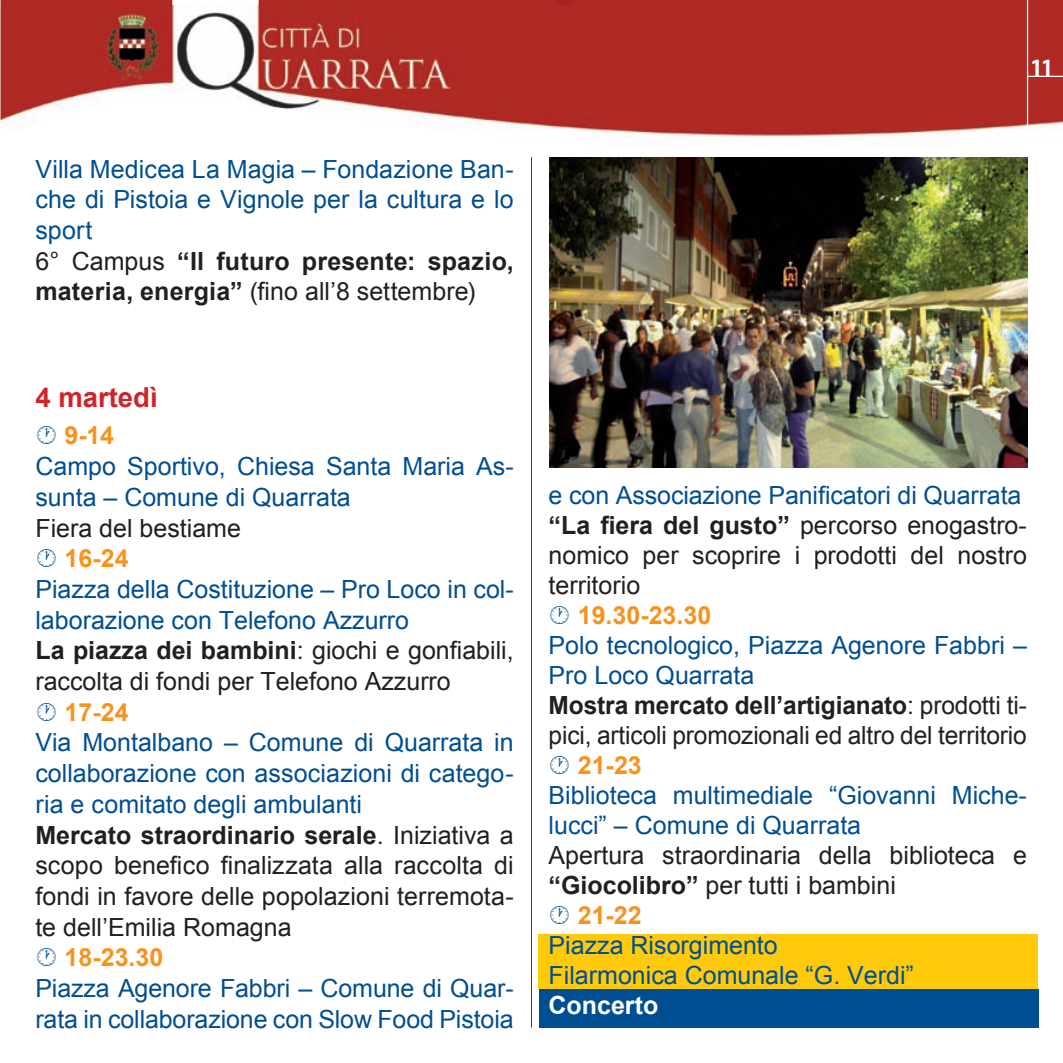
<style>
.page{position:relative;width:1063px;height:1063px;background:#fff}
.page>*{position:absolute;margin:0;border:0;box-sizing:border-box;transform-origin:0 0}
.t1{font:700 27.5px "Arial";color:#d1232a}
.t2{font:25px/30px "Arial";color:#231f20}
.t3{font:25px/30.8px "Arial";color:#004e92}
.t4{font:700 25px "Arial";color:#fff}
.t5{font:700 condensed 25px "Myriad Pro";color:#fff}
.s1{color:#231f20}
.s2{font-weight:700;color:#231f20}
.s3{font-weight:700;color:#f7931d}
.s4{color:#004e92}
.s5{font-weight:700}
</style>
<div class="page">
<img style="left:0;top:0;width:1063px;height:139px">
<hr style="left:1027px;top:0;width:1px;height:130px;background:#fff">
<hr style="left:1028px;top:76px;width:35px;height:1px;background:#fff">
<hr style="left:531px;top:157px;width:1px;height:871px;background:#004e92">
<div style="left:539px;top:934px;width:499px;height:55px;background:#feca0a"></div>
<div style="left:539px;top:989px;width:500px;height:39px;background:#004e92"></div>
<img style="left:549px;top:157px;width:479px;height:310px">
<p class="t3" style="left:35px;top:154px;width:480px">Villa Medicea La Magia – Fondazione Ban&shy;che di Pistoia e Vignole per la cultura e lo sport<br><span class="s1">6° Campus</span> <span class="s2">“Il futuro presente: spazio, materia, energia”</span> <span class="s1">(fino all’8 settembre)</span></p>
<p class="t1" style="left:35px;top:379px;width:124px">4 martedì</p>
<p class="t3" style="left:35px;top:421px;width:480px">• <span class="s3">9-14<br></span>Campo Sportivo, Chiesa Santa Maria As&shy;sunta – Comune di Quarrata</p>
<p class="t2" style="left:35px;top:513px;width:207px">Fiera del bestiame</p>
<p class="t3" style="left:35px;top:543px;width:480px">• <span class="s3">16-24<br></span>Piazza della Costituzione – Pro Loco in col&shy;laborazione con Telefono Azzurro<br><span class="s2">La piazza dei bambini</span><span class="s1">: giochi e gonfiabili, raccolta di fondi per Telefono Azzurro</span></p>
<p class="t2" style="left:35px;top:697px;width:480px;line-height:30.8px"><span class="s4">•</span> <span class="s3">17-24<br></span><span class="s4">Via Montalbano – Comune di Quarrata in collaborazione con associazioni di catego&shy;ria e comitato degli ambulanti<br></span><span class="s5">Mercato straordinario serale</span>. Iniziativa a scopo benefico finalizzata alla raccolta di fondi in favore delle popolazioni terremota&shy;te dell’Emilia Romagna</p>
<p class="t3" style="left:35px;top:942px;width:480px">• <span class="s3">18-23.30<br></span>Piazza Agenore Fabbri – Comune di Quar&shy;rata in collaborazione con Slow Food Pistoia</p>
<p class="t5" style="left:1031px;top:52px;width:23px">11</p>
<p class="t2" style="left:549px;top:481px;width:480px"><span class="s4">e con Associazione Panificatori di Quarrata </span><span class="s5">“La fiera del gusto”</span> percorso enogastro&shy;nomico per scoprire i prodotti del nostro territorio</p>
<p class="t2" style="left:549px;top:601px;width:480px"><span class="s4">•</span> <span class="s3">19.30-23.30<br></span><span class="s4">Polo tecnologico, Piazza Agenore Fabbri – Pro Loco Quarrata<br></span><span class="s5">Mostra mercato dell’artigianato</span>: prodotti ti&shy;pici, articoli promozionali ed altro del territorio</p>
<p class="t3" style="left:549px;top:750px;width:480px;line-height:30px">• <span class="s3">21-23<br></span>Biblioteca multimediale “Giovanni Miche&shy;lucci” – Comune di Quarrata</p>
<p class="t2" style="left:549px;top:840px;width:480px">Apertura straordinaria della biblioteca e <span class="s5">“Giocolibro”</span> per tutti i bambini</p>
<p class="t3" style="left:549px;top:900px;width:367px;line-height:30px">• <span class="s3">21-22<br></span>Piazza Risorgimento<br>Filarmonica Comunale “G. Verdi”</p>
<p class="t4" style="left:549px;top:989px;width:111px">Concerto</p>
</div>
